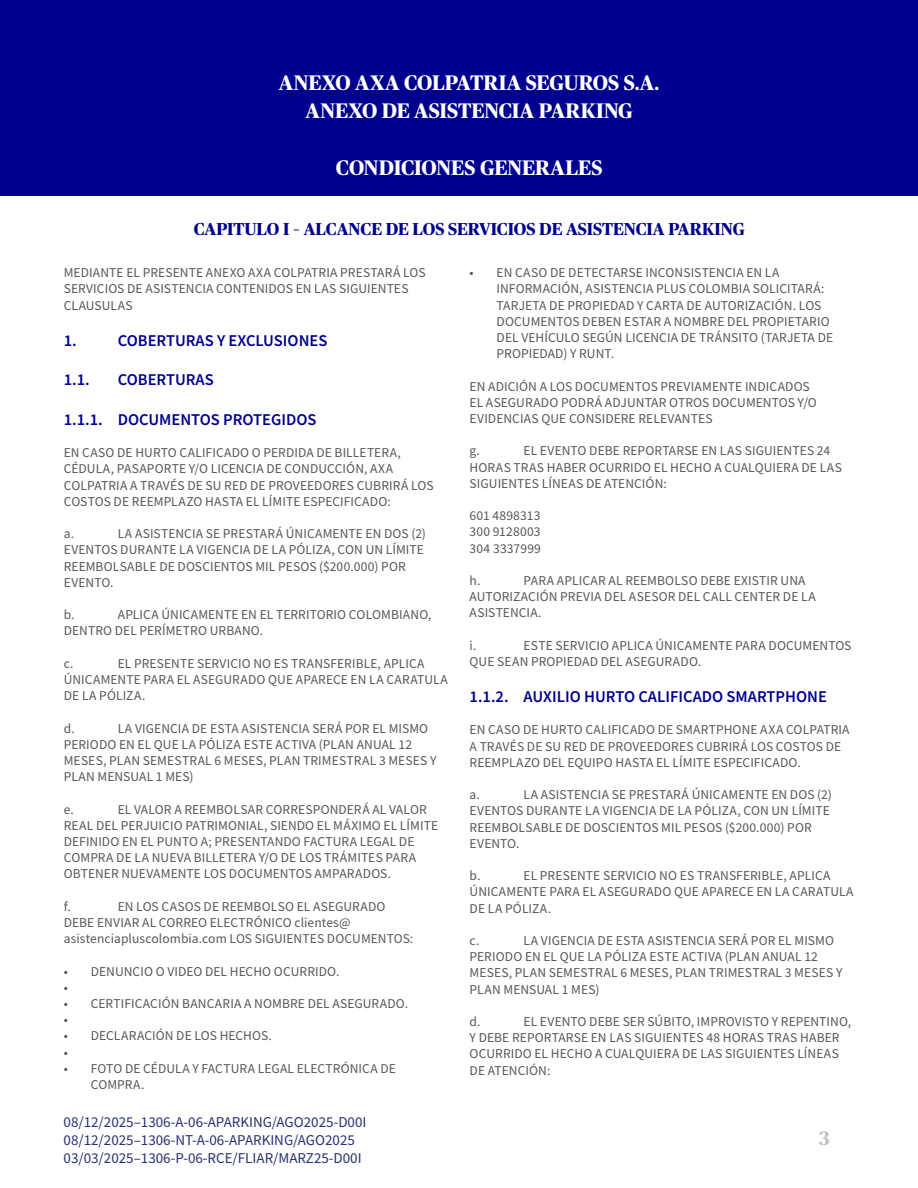
<style>
.page{position:relative;width:918px;height:1188px;background:#fff}
.page>*{position:absolute;margin:0;border:0;box-sizing:border-box;transform-origin:0 0}
.t1{font:700 21px/28.5px "Publico Headline";color:#fff;text-align:center}
.t2{font:700 19.5px "Publico Headline";color:#bfbfbf}
.t3{font:700 17.25px "Publico Headline";color:#00008f}
.t4{font:600 16.5px "Source Sans Pro";color:#00008f}
.t5{font:15px/18px "Source Sans Pro";color:#293172}
.t6{font:13.5px/16.2px "Source Sans Pro";letter-spacing:.005em;color:#575756}
</style>
<div class="page">
<div style="left:0;top:0;width:918px;height:196px;background:#00008f"></div>
<h1 class="t1" style="left:279px;top:67px;width:382px">ANEXO AXA COLPATRIA SEGUROS S.A.<br>ANEXO DE ASISTENCIA PARKING</h1>
<h1 class="t1" style="left:336px;top:152px;width:268px">CONDICIONES GENERALES</h1>
<p class="t3" style="left:194px;top:217px;width:552px">CAPITULO I – ALCANCE DE LOS SERVICIOS DE ASISTENCIA PARKING</p>
<p class="t6" style="left:64px;top:264px;width:363px">MEDIANTE EL PRESENTE ANEXO AXA COLPATRIA PRESTARÁ LOS<br>SERVICIOS DE ASISTENCIA CONTENIDOS EN LAS SIGUIENTES<br>CLAUSULAS</p>
<p class="t4" style="left:64px;top:329px;width:15px">1.</p>
<p class="t4" style="left:118px;top:329px;width:211px">COBERTURAS Y EXCLUSIONES</p>
<p class="t4" style="left:64px;top:369px;width:28px">1.1.</p>
<p class="t4" style="left:118px;top:369px;width:97px">COBERTURAS</p>
<p class="t4" style="left:64px;top:408px;width:254px">1.1.1. DOCUMENTOS PROTEGIDOS</p>
<p class="t6" style="left:64px;top:444px;width:371px">EN CASO DE HURTO CALIFICADO O PERDIDA DE BILLETERA, CÉDULA, PASAPORTE Y/O LICENCIA DE CONDUCCIÓN, AXA COLPATRIA A TRAVÉS DE SU RED DE PROVEEDORES CUBRIRÁ LOS COSTOS DE REEMPLAZO HASTA EL LÍMITE ESPECIFICADO:</p>
<p class="t6" style="left:64px;top:525px;width:12px">a.</p>
<p class="t6" style="left:64px;top:525px;width:364px;text-indent:54px">LA ASISTENCIA SE PRESTARÁ ÚNICAMENTE EN DOS (2)<br>EVENTOS DURANTE LA VIGENCIA DE LA PÓLIZA, CON UN LÍMITE REEMBOLSABLE DE DOSCIENTOS MIL PESOS ($200.000) POR EVENTO.</p>
<p class="t6" style="left:64px;top:606px;width:12px">b.</p>
<p class="t6" style="left:64px;top:606px;width:369px;text-indent:54px">APLICA ÚNICAMENTE EN EL TERRITORIO COLOMBIANO,<br>DENTRO DEL PERÍMETRO URBANO.</p>
<p class="t6" style="left:64px;top:655px;width:11px">c.</p>
<p class="t6" style="left:64px;top:655px;width:386px;text-indent:54px">EL PRESENTE SERVICIO NO ES TRANSFERIBLE, APLICA<br>ÚNICAMENTE PARA EL ASEGURADO QUE APARECE EN LA CARATULA<br>DE LA PÓLIZA.</p>
<p class="t6" style="left:64px;top:720px;width:12px">d.</p>
<p class="t6" style="left:64px;top:720px;width:374px;text-indent:54px">LA VIGENCIA DE ESTA ASISTENCIA SERÁ POR EL MISMO PERIODO EN EL QUE LA PÓLIZA ESTE ACTIVA (PLAN ANUAL 12<br>MESES, PLAN SEMESTRAL 6 MESES, PLAN TRIMESTRAL 3 MESES Y PLAN MENSUAL 1 MES)</p>
<p class="t6" style="left:64px;top:801px;width:12px">e.</p>
<p class="t6" style="left:64px;top:801px;width:376px;text-indent:54px">EL VALOR A REEMBOLSAR CORRESPONDERÁ AL VALOR REAL DEL PERJUICIO PATRIMONIAL, SIENDO EL MÁXIMO EL LÍMITE DEFINIDO EN EL PUNTO A; PRESENTANDO FACTURA LEGAL DE COMPRA DE LA NUEVA BILLETERA Y/O DE LOS TRÁMITES PARA OBTENER NUEVAMENTE LOS DOCUMENTOS AMPARADOS.</p>
<p class="t6" style="left:64px;top:898px;width:9px">f.</p>
<p class="t6" style="left:64px;top:898px;width:351px;text-indent:54px">EN LOS CASOS DE REEMBOLSO EL ASEGURADO<br>DEBE ENVIAR AL CORREO ELECTRÓNICO clientes@ asistenciapluscolombia.com LOS SIGUIENTES DOCUMENTOS:</p>
<p class="t6" style="left:64px;top:963px;width:277px">• DENUNCIO O VIDEO DEL HECHO OCURRIDO. •</p>
<p class="t6" style="left:64px;top:995px;width:346px">• CERTIFICACIÓN BANCARIA A NOMBRE DEL ASEGURADO. •</p>
<p class="t6" style="left:64px;top:1028px;width:210px">• DECLARACIÓN DE LOS HECHOS. •</p>
<p class="t6" style="left:91px;top:1060px;width:307px;text-indent:-27px">• FOTO DE CÉDULA Y FACTURA LEGAL ELECTRÓNICA DE<br>COMPRA.</p>
<p class="t5" style="left:64px;top:1113px;width:304px">08/12/2025–1306-A-06-APARKING/AGO2025-D00I<br>08/12/2025–1306-NT-A-06-APARKING/AGO2025<br>03/03/2025–1306-P-06-RCE/FLIAR/MARZ25-D00I</p>
<p class="t6" style="left:497px;top:264px;width:338px;text-indent:-27px">• EN CASO DE DETECTARSE INCONSISTENCIA EN LA INFORMACIÓN, ASISTENCIA PLUS COLOMBIA SOLICITARÁ:<br>TARJETA DE PROPIEDAD Y CARTA DE AUTORIZACIÓN. LOS DOCUMENTOS DEBEN ESTAR A NOMBRE DEL PROPIETARIO DEL VEHÍCULO SEGÚN LICENCIA DE TRÁNSITO (TARJETA DE PROPIEDAD) Y RUNT.</p>
<p class="t6" style="left:470px;top:378px;width:349px">EN ADICIÓN A LOS DOCUMENTOS PREVIAMENTE INDICADOS<br>EL ASEGURADO PODRÁ ADJUNTAR OTROS DOCUMENTOS Y/O<br>EVIDENCIAS QUE CONSIDERE RELEVANTES</p>
<p class="t6" style="left:470px;top:443px;width:12px">g.</p>
<p class="t6" style="left:470px;top:443px;width:374px;text-indent:54px">EL EVENTO DEBE REPORTARSE EN LAS SIGUIENTES 24<br>HORAS TRAS HABER OCURRIDO EL HECHO A CUALQUIERA DE LAS<br>SIGUIENTES LÍNEAS DE ATENCIÓN:</p>
<p class="t6" style="left:470px;top:507px;width:73px;text-align:justify">601 4898313<br>300 9128003<br>304 3337999</p>
<p class="t6" style="left:470px;top:572px;width:12px">h.</p>
<p class="t6" style="left:470px;top:572px;width:348px;text-indent:54px">PARA APLICAR AL REEMBOLSO DEBE EXISTIR UNA<br>AUTORIZACIÓN PREVIA DEL ASESOR DEL CALL CENTER DE LA<br>ASISTENCIA.</p>
<p class="t6" style="left:470px;top:637px;width:8px">i.</p>
<p class="t6" style="left:470px;top:637px;width:383px;text-indent:54px">ESTE SERVICIO APLICA ÚNICAMENTE PARA DOCUMENTOS<br>QUE SEAN PROPIEDAD DEL ASEGURADO.</p>
<p class="t4" style="left:470px;top:686px;width:359px">1.1.2. AUXILIO HURTO CALIFICADO SMARTPHONE</p>
<p class="t6" style="left:470px;top:722px;width:382px">EN CASO DE HURTO CALIFICADO DE SMARTPHONE AXA COLPATRIA<br>A TRAVÉS DE SU RED DE PROVEEDORES CUBRIRÁ LOS COSTOS DE<br>REEMPLAZO DEL EQUIPO HASTA EL LÍMITE ESPECIFICADO.</p>
<p class="t6" style="left:470px;top:786px;width:12px">a.</p>
<p class="t6" style="left:470px;top:786px;width:364px;text-indent:54px">LA ASISTENCIA SE PRESTARÁ ÚNICAMENTE EN DOS (2)<br>EVENTOS DURANTE LA VIGENCIA DE LA PÓLIZA, CON UN LÍMITE REEMBOLSABLE DE DOSCIENTOS MIL PESOS ($200.000) POR EVENTO.</p>
<p class="t6" style="left:470px;top:867px;width:12px">b.</p>
<p class="t6" style="left:470px;top:867px;width:386px;text-indent:54px">EL PRESENTE SERVICIO NO ES TRANSFERIBLE, APLICA<br>ÚNICAMENTE PARA EL ASEGURADO QUE APARECE EN LA CARATULA<br>DE LA PÓLIZA.</p>
<p class="t6" style="left:470px;top:932px;width:11px">c.</p>
<p class="t6" style="left:470px;top:932px;width:374px;text-indent:54px">LA VIGENCIA DE ESTA ASISTENCIA SERÁ POR EL MISMO PERIODO EN EL QUE LA PÓLIZA ESTE ACTIVA (PLAN ANUAL 12<br>MESES, PLAN SEMESTRAL 6 MESES, PLAN TRIMESTRAL 3 MESES Y PLAN MENSUAL 1 MES)</p>
<p class="t6" style="left:470px;top:1013px;width:12px">d.</p>
<p class="t6" style="left:470px;top:1013px;width:383px;text-indent:54px">EL EVENTO DEBE SER SÚBITO, IMPROVISTO Y REPENTINO, Y DEBE REPORTARSE EN LAS SIGUIENTES 48 HORAS TRAS HABER OCURRIDO EL HECHO A CUALQUIERA DE LAS SIGUIENTES LÍNEAS DE ATENCIÓN:</p>
<h2 class="t2" style="left:819px;top:1124px;width:12px">3</h2>
</div>
